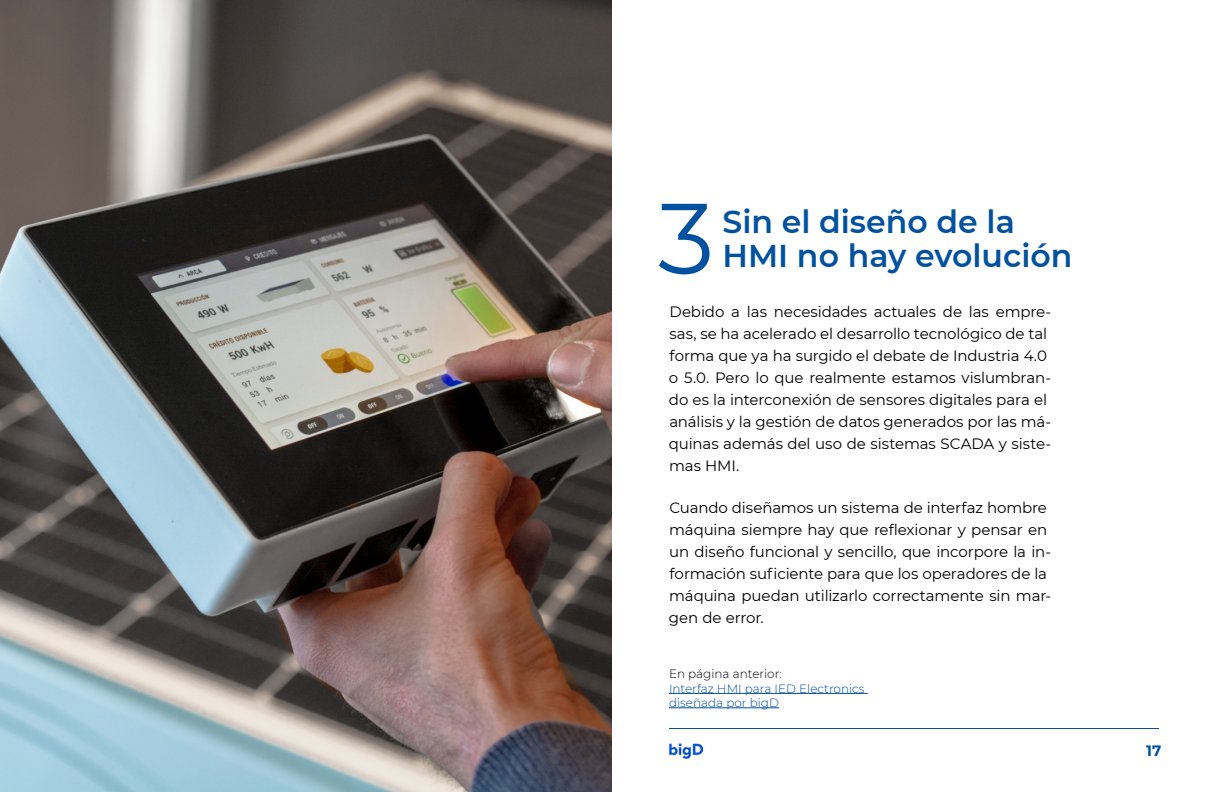
<style>
.page{position:relative;width:1224px;height:792px;background:#fff}
.page>*{position:absolute;margin:0;border:0;box-sizing:border-box;transform-origin:0 0}
.t1{font:100px "Montserrat";color:#0051a0}
.t2{font:600 31.5px/34.5px "Montserrat";color:#0051a0}
.t3{font:15px/22px "Montserrat";letter-spacing:-.005em;color:#000}
.t4{font:700 15px "Montserrat";color:#0051a0}
.t5{font:300 12px/14.4px "Montserrat";color:#0051a0}
.t6{font:300 12px "Montserrat";color:#000}
</style>
<div class="page">
<hr style="left:669px;top:728px;width:490px;height:1px;background:#0051a0">
<img style="left:669px;top:743px;width:35px;height:16px">
<img style="left:0;top:0;width:612px;height:792px">
<hr style="left:669px;top:693px;width:199px;height:1px;background:#0051a0">
<hr style="left:669px;top:708px;width:110px;height:1px;background:#0051a0">
<h1 class="t1" style="left:658px;top:169px;width:58px">3</h1>
<h2 class="t2" style="left:723px;top:203px;width:351px">Sin el diseño de la<br>HMI no hay evolución</h2>
<p class="t3" style="left:669px;top:300px;width:384px">Debido a las necesidades actuales de las empre&shy;sas, se ha acelerado el desarrollo tecnológico de tal forma que ya ha surgido el debate de Industria 4.0 o 5.0. Pero lo que realmente estamos vislumbran&shy;do es la interconexión de sensores digitales para el análisis y la gestión de datos generados por las má&shy;quinas además del uso de sistemas SCADA y siste&shy;mas HMI.</p>
<p class="t3" style="left:669px;top:496px;width:384px">Cuando diseñamos un sistema de interfaz hombre máquina siempre hay que reflexionar y pensar en un diseño funcional y sencillo, que incorpore la in&shy;formación suficiente para que los operadores de la máquina puedan utilizarlo correctamente sin mar&shy;gen de error.</p>
<p class="t6" style="left:669px;top:666px;width:114px">En página anterior:</p>
<p class="t5" style="left:669px;top:681px;width:197px">Interfaz HMI para IED Electronics diseñada por bigD</p>
<p class="t4" style="left:1146px;top:740px;width:17px">17</p>
</div>
